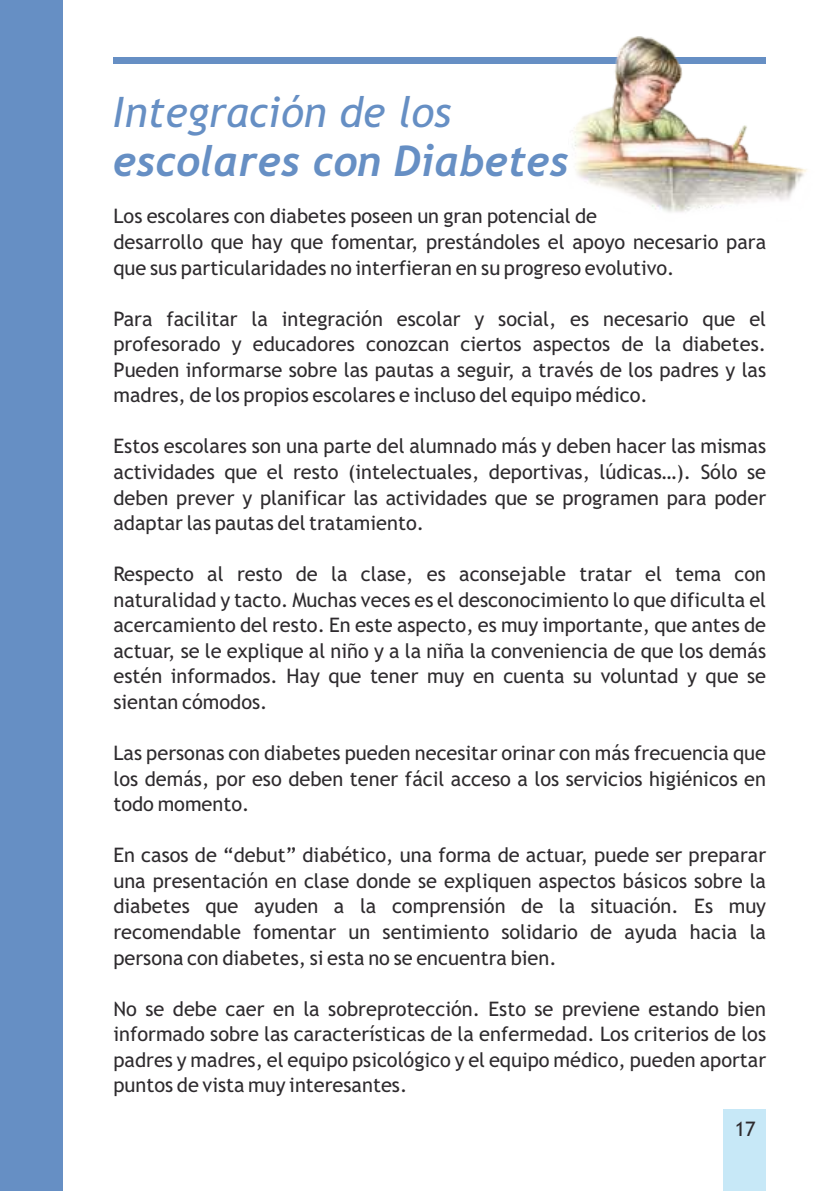
<style>
.page{position:relative;width:840px;height:1191px;background:#fff}
.page>*{position:absolute;margin:0;border:0;box-sizing:border-box;transform-origin:0 0}
.t1{font:italic 700 42.2px "Trebuchet";color:#668fc4}
.t2{font:italic 42.2px "Trebuchet MS";color:#668fc4}
.t3{font:20px/25.6px "Trebuchet MS";color:#2e2b2e;text-align:justify}
</style>
<div class="page">
<div style="left:722px;top:1109px;width:43px;height:82px;background:#c7e8f7"></div>
<div style="left:0;top:0;width:63px;height:1191px;background:#668fc4"></div>
<div style="left:113px;top:58px;width:652px;height:6px;background:#668fc4"></div>
<img style="left:564px;top:37px;width:243px;height:175px">
<h1 class="t2" style="left:113px;top:96px;width:340px">Integración de los</h1>
<h1 class="t1" style="left:113px;top:145px;width:457px">escolares con Diabetes</h1>
<p class="t3" style="left:113px;top:205px;width:653px;text-align:left">Los escolares con diabetes poseen un gran potencial de<br>desarrollo que hay que fomentar, prestándoles el apoyo necesario para que sus particularidades no interfieran en su progreso evolutivo.</p>
<p class="t3" style="left:113px;top:307px;width:653px">Para facilitar la integración escolar y social, es necesario que el profesorado y educadores conozcan ciertos aspectos de la diabetes.<br>Pueden informarse sobre las pautas a seguir, a través de los padres y las madres, de los propios escolares e incluso del equipo médico.</p>
<p class="t3" style="left:113px;top:435px;width:653px">Estos escolares son una parte del alumnado más y deben hacer las mismas actividades que el resto (intelectuales, deportivas, lúdicas…). Sólo se deben prever y planificar las actividades que se programen para poder adaptar las pautas del tratamiento.</p>
<p class="t3" style="left:113px;top:563px;width:653px">Respecto al resto de la clase, es aconsejable tratar el tema con naturalidad y tacto. Muchas veces es el desconocimiento lo que dificulta el acercamiento del resto. En este aspecto, es muy importante, que antes de actuar, se le explique al niño y a la niña la conveniencia de que los demás estén informados. Hay que tener muy en cuenta su voluntad y que se sientan cómodos.</p>
<p class="t3" style="left:113px;top:742px;width:653px">Las personas con diabetes pueden necesitar orinar con más frecuencia que los demás, por eso deben tener fácil acceso a los servicios higiénicos en todo momento.</p>
<p class="t3" style="left:113px;top:844px;width:653px">En casos de “debut” diabético, una forma de actuar, puede ser preparar una presentación en clase donde se expliquen aspectos básicos sobre la diabetes que ayuden a la comprensión de la situación. Es muy recomendable fomentar un sentimiento solidario de ayuda hacia la persona con diabetes, si esta no se encuentra bien.</p>
<p class="t3" style="left:113px;top:997px;width:653px">No se debe caer en la sobreprotección. Esto se previene estando bien informado sobre las características de la enfermedad. Los criterios de los padres y madres, el equipo psicológico y el equipo médico, pueden aportar puntos de vista muy interesantes.</p>
<p class="t3" style="left:734px;top:1118px;width:22px">17</p>
</div>
